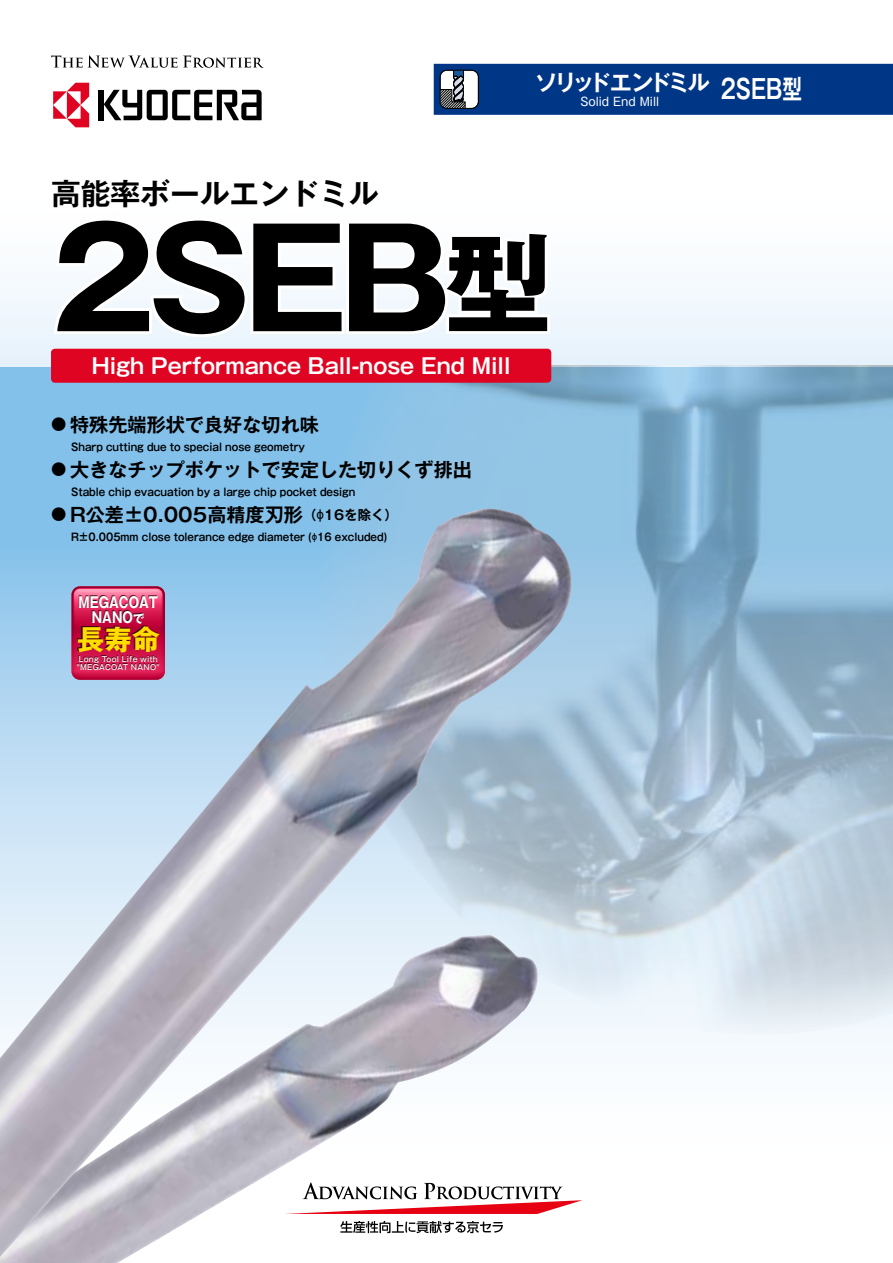
<style>
.page{position:relative;width:893px;height:1263px;background:#fff}
.page>*{position:absolute;margin:0;border:0;box-sizing:border-box;transform-origin:0 0}
.t1{font:700 136.5px "Gothic MB101 Pro";color:#000}
.t2{font:700 29.7px "Gothic MB101 Pro De";color:#000}
.t3{font:700 27.6px "Gothic MB101 Pro";color:#fd0}
.t4{font:700 26.55px "Gothic MB101 Pro De";color:#fff;scale:.75 1}
.t5{font:700 22.35px "Gothic MB101 Pro De";letter-spacing:-.15em;color:#fff}
.t6{font:700 21.3px "Gothic MB101 Pro De";color:#fff}
.t7{font:700 19.2px "Gothic MB101 Pro De";color:#000}
.t8{font:700 14.85px/14.9px "Gothic MB101 Pro";color:#fff;text-align:center;scale:.8 1}
.t9{font:11.7px "Gothic MB101 Pro";color:#fff}
.t10{font:700 10.65px "Gothic MB101 Pro De";color:#000;scale:.9 1}
.t11{font:500 7.5px/7.8px "Gothic MB101 Pro";letter-spacing:.035em;color:#fff;scale:.95 1}
.s1{font-size:109.2px}
.s2{font-size:15.3px}
.s3{font-size:13.35px}
.s4{font-family:"Arial";font-weight:400;font-size:13.35px}
.s5{font-family:"Arial";font-weight:400;font-size:9.6px}
.s6{font-size:11.7px}
</style>
<div class="page">
<div style="left:0;top:1px;width:893px;height:365px;background:linear-gradient(to bottom,#fff,#eff7fd)"></div>
<svg style="left:44px;top:171px;width:509px;height:169px"></svg>
<svg style="left:51px;top:55px;width:213px;height:13px"></svg>
<div style="left:98px;top:90px;width:5px;height:30px;background:#000"></div>
<svg style="left:104px;top:90px;width:158px;height:30px"></svg>
<svg style="left:53px;top:83px;width:36px;height:44px"></svg>
<div style="left:524px;top:149px;width:38px;height:39px;background:#fff;border-radius:7px"></div>
<svg style="left:434px;top:64px;width:459px;height:51px;background:#093c88"></svg>
<div style="left:440px;top:70px;width:39px;height:39px;border:1px solid #000;border-radius:7px"></div>
<img style="left:46px;top:366px;width:847px;height:673px">
<img style="left:0;top:508px;width:574px;height:749px">
<svg style="left:71px;top:586px;width:94px;height:94px;background:#d21f53"></svg>
<div style="left:51px;top:349px;width:500px;height:34px;background:#df0522;border-radius:4px"></div>
<h3 class="t5" style="left:535px;top:64px;width:176px">ソリッドエンドミル</h3>
<p class="t9" style="left:580px;top:92px;width:80px">Solid End Mill</p>
<h3 class="t4" style="left:721px;top:67px;width:110px">2SEB型</h3>
<h2 class="t2" style="left:51px;top:169px;width:329px">高能率ボールエンドミル</h2>
<h1 class="t1" style="left:51px;top:166px;width:503px">2SEB<span class="s1">型</span></h1>
<h3 class="t6" style="left:92px;top:348px;width:420px">High Performance Ball-nose End Mill</h3>
<h3 class="t7" style="left:51px;top:409px;width:269px"><span class="s2">●</span> 特殊先端形状で良好な切れ味</h3>
<h3 class="t7" style="left:51px;top:454px;width:422px"><span class="s2">●</span> 大きなチップポケットで安定した切りくず排出</h3>
<h3 class="t7" style="left:51px;top:499px;width:348px"><span class="s2">●</span> R公差±0.005高精度刃形<span class="s3">（</span><span class="s4">ϕ</span><span class="s3">16を除く）</span></h3>
<p class="t10" style="left:71px;top:438px;width:261px">Sharp cutting due to special nose geometry</p>
<p class="t10" style="left:71px;top:483px;width:317px">Stable chip evacuation by a large chip pocket design</p>
<p class="t10" style="left:71px;top:528px;width:353px">R±0.005mm close tolerance edge diameter (<span class="s5">ϕ</span>16 excluded)</p>
<h3 class="t8" style="left:79px;top:593px;width:100px">MEGACOAT<br>NANO<span class="s6">で</span></h3>
<h3 class="t3" style="left:77px;top:616px;width:84px">長寿命</h3>
<p class="t11" style="left:77px;top:654px;width:89px">Long Tool Life with "MEGACOAT NANO"</p>
</div>
